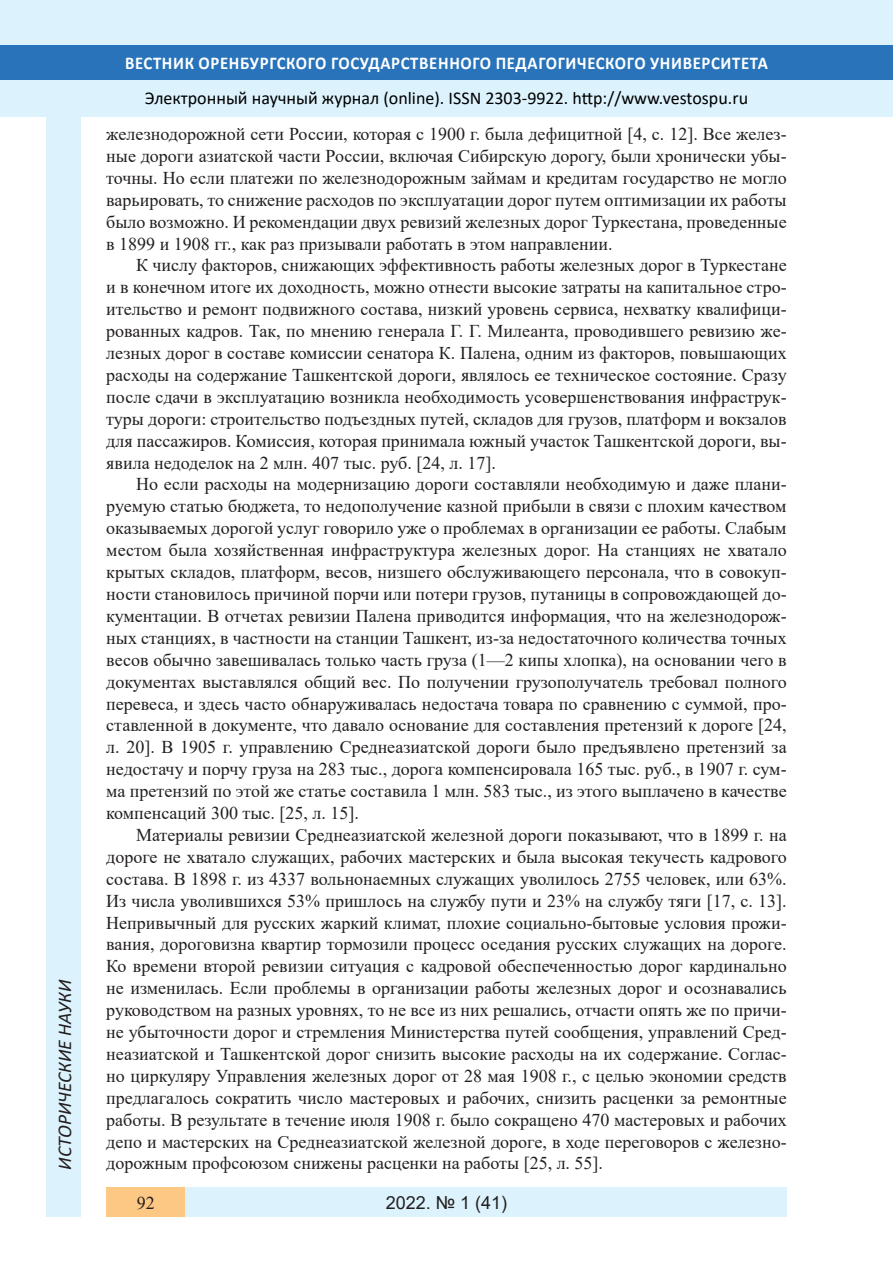
<style>
.page{position:relative;width:893px;height:1263px;background:#fff}
.page>*{position:absolute;margin:0;border:0;box-sizing:border-box;transform-origin:0 0}
.t1{font:italic 19.5px "Calibri";color:#231f20}
.Стиль2{font:18px/21.9px "Times New Roman";color:#231f20;text-align:justify}
.t2{font:18px "Calibri";color:#000}
.t3{font:700 18px "Calibri";letter-spacing:.04em;color:#fff;scale:.93 1}
.t4{font:18px "Arial";color:#231f20}
.t5{font:700 18px "Book Antiqua";color:#231f20}
</style>
<div class="page">
<div style="left:0;top:0;width:893px;height:116px;background:#dcf2fc"></div>
<div style="left:0;top:45px;width:893px;height:34px;background:#2873ba"></div>
<div style="left:106px;top:1188px;width:681px;height:29px;background:#dcf2fc"></div>
<div style="left:106px;top:1188px;width:79px;height:29px;background:#fdc784"></div>
<div style="left:47px;top:116px;width:34px;height:1101px;background:#dcf2fc"></div>
<p class="t1" style="left:51px;top:1179px;width:279px;rotate:-90deg">03.00.00 БИОЛОГИЧЕСКИЕ НАУКИ</p>
<p class="t1" style="left:51px;top:1170px;width:192px;rotate:-90deg">ИСТОРИЧЕСКИЕ НАУКИ</p>
<p class="t3" style="left:125px;top:50px;width:693px">ВЕСТНИК ОРЕНБУРГСКОГО ГОСУДАРСТВЕННОГО ПЕДАГОГИЧЕСКОГО УНИВЕРСИТЕТА</p>
<p class="t2" style="left:145px;top:85px;width:605px">Электронный научный журнал (online). ISSN 2303-9922. http://www.vestospu.ru</p>
<p class="t2" style="left:388px;top:85px;width:13px">O</p>
<p class="t2" style="left:583px;top:85px;width:13px">t</p>
<p class="t2" style="left:583px;top:85px;width:13px">t</p>
<p class="Стиль2" style="left:106px;top:122px;width:682px">железнодорожной сети России, которая с 1900 г. была дефицитной [4, с. 12]. Все желез&shy;ные дороги азиатской части России, включая Сибирскую дорогу, были хронически убы&shy;точны. Но если платежи по железнодорожным займам и кредитам государство не могло варьировать, то снижение расходов по эксплуатации дорог путем оптимизации их работы было возможно. И рекомендации двух ревизий железных дорог Туркестана, проведенные в 1899 и 1908 гг., как раз призывали работать в этом направлении.</p>
<p class="Стиль2" style="left:106px;top:254px;width:682px;text-indent:30px">К числу факторов, снижающих эффективность работы железных дорог в Туркестане и в конечном итоге их доходность, можно отнести высокие затраты на капитальное стро&shy;ительство и ремонт подвижного состава, низкий уровень сервиса, нехватку квалифици&shy;рованных кадров. Так, по мнению генерала Г. Г. Милеанта, проводившего ревизию же&shy;лезных дорог в составе комиссии сенатора К. Палена, одним из факторов, повышающих расходы на содержание Ташкентской дороги, являлось ее техническое состояние. Сразу после сдачи в эксплуатацию возникла необходимость усовершенствования инфраструк&shy;туры дороги: строительство подъездных путей, складов для грузов, платформ и вокзалов для пассажиров. Комиссия, которая принимала южный участок Ташкентской дороги, вы&shy;явила недоделок на 2 млн. 407 тыс. руб. [24, л. 17].</p>
<p class="Стиль2" style="left:106px;top:473px;width:682px;text-indent:30px">Но если расходы на модернизацию дороги составляли необходимую и даже плани&shy;руемую статью бюджета, то недополучение казной прибыли в связи с плохим качеством оказываемых дорогой услуг говорило уже о проблемах в организации ее работы. Слабым местом была хозяйственная инфраструктура железных дорог. На станциях не хватало крытых складов, платформ, весов, низшего обслуживающего персонала, что в совокуп&shy;ности становилось причиной порчи или потери грузов, путаницы в сопровождающей до&shy;кументации. В отчетах ревизии Палена приводится информация, что на железнодорож&shy;ных станциях, в частности на станции Ташкент, из-за недостаточного количества точных весов обычно завешивалась только часть груза (1—2 кипы хлопка), на основании чего в документах выставлялся общий вес. По получении грузополучатель требовал полного перевеса, и здесь часто обнаруживалась недостача товара по сравнению с суммой, про&shy;ставленной в документе, что давало основание для составления претензий к дороге [24, л. 20]. В 1905 г. управлению Среднеазиатской дороги было предъявлено претензий за недостачу и порчу груза на 283 тыс., дорога компенсировала 165 тыс. руб., в 1907 г. сум&shy;ма претензий по этой же статье составила 1 млн. 583 тыс., из этого выплачено в качестве компенсаций 300 тыс. [25, л. 15].</p>
<p class="Стиль2" style="left:106px;top:823px;width:682px;text-indent:30px">Материалы ревизии Среднеазиатской железной дороги показывают, что в 1899 г. на дороге не хватало служащих, рабочих мастерских и была высокая текучесть кадрового состава. В 1898 г. из 4337 вольнонаемных служащих уволилось 2755 человек, или 63%.<br>Из числа уволившихся 53% пришлось на службу пути и 23% на службу тяги [17, с. 13].<br>Непривычный для русских жаркий климат, плохие социально-бытовые условия прожи&shy;вания, дороговизна квартир тормозили процесс оседания русских служащих на дороге.<br>Ко времени второй ревизии ситуация с кадровой обеспеченностью дорог кардинально не изменилась. Если проблемы в организации работы железных дорог и осознавались руководством на разных уровнях, то не все из них решались, отчасти опять же по причи&shy;не убыточности дорог и стремления Министерства путей сообщения, управлений Сред&shy;неазиатской и Ташкентской дорог снизить высокие расходы на их содержание. Соглас&shy;но циркуляру Управления железных дорог от 28 мая 1908 г., с целью экономии средств предлагалось сократить число мастеровых и рабочих, снизить расценки за ремонтные работы. В результате в течение июля 1908 г. было сокращено 470 мастеровых и рабочих депо и мастерских на Среднеазиатской железной дороге, в ходе переговоров с железно&shy;дорожным профсоюзом снижены расценки на работы [25, л. 55].</p>
<p class="t5" style="left:390px;top:1190px;width:37px">2018</p>
<p class="t5" style="left:479px;top:1190px;width:25px">25)</p>
<p class="t4" style="left:386px;top:1190px;width:123px">2022. № 1 (41)</p>
<p class="Стиль2" style="left:137px;top:1191px;width:19px">92</p>
<p class="t5" style="left:460px;top:1190px;width:39px">2 6</p>
</div>
